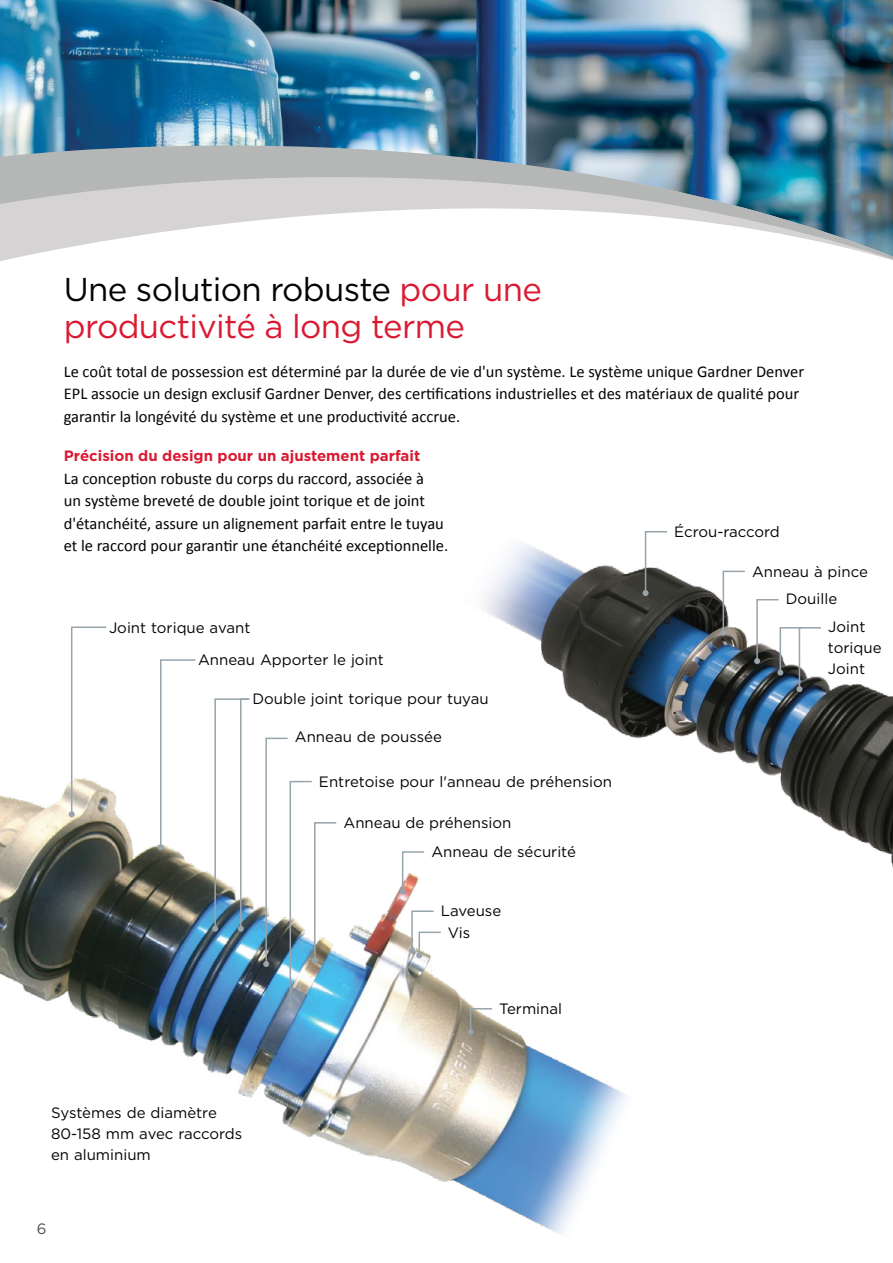
<style>
.page{position:relative;width:893px;height:1263px;background:#fff}
.page>*{position:absolute;margin:0;border:0;box-sizing:border-box;transform-origin:0 0}
.t1{font:33px/37.5px "Gotham";letter-spacing:-.02em;color:#da1a32}
.t2{font:16.5px/22.5px "Calibri";color:#030408}
.t3{font:15px/21px "Gotham";color:#030408}
.t4{font:700 15px "Gotham";color:#da1a32}
.t5{font:15px "Gotham";color:#505154}
.s1{color:#030408}
</style>
<div class="page">
<img style="left:0;top:0;width:796px;height:93px">
<img style="left:796px;top:0;width:97px;height:93px">
<img style="left:0;top:93px;width:893px;height:168px">
<img style="left:478px;top:543px;width:415px;height:325px">
<img style="left:0;top:778px;width:635px;height:456px">
<svg style="left:69px;top:626px;width:39px;height:191px"></svg>
<svg style="left:158px;top:659px;width:39px;height:191px"></svg>
<svg style="left:263px;top:737px;width:75px;height:271px"></svg>
<svg style="left:720px;top:570px;width:26px;height:66px"></svg>
<svg style="left:643px;top:531px;width:26px;height:65px"></svg>
<svg style="left:754px;top:598px;width:68px;height:94px"></svg>
<svg style="left:400px;top:850px;width:26px;height:44px"></svg>
<svg style="left:409px;top:910px;width:33px;height:48px"></svg>
<svg style="left:468px;top:1007px;width:26px;height:28px"></svg>
<svg style="left:212px;top:698px;width:39px;height:234px"></svg>
<h1 class="t1" style="left:64px;top:269px;width:480px"><span class="s1">Une solution robuste</span> pour une productivité à long terme</h1>
<p class="t2" style="left:64px;top:360px;width:742px">Le coût total de possession est déterminé par la durée de vie d'un système. Le système unique Gardner Denver<br>EPL associe un design exclusif Gardner Denver, des certifications industrielles et des matériaux de qualité pour garantir la longévité du système et une productivité accrue.</p>
<p class="t4" style="left:64px;top:447px;width:358px">Précision du design pour un ajustement parfait</p>
<p class="t2" style="left:64px;top:466px;width:386px">La conception robuste du corps du raccord, associée à<br>un système breveté de double joint torique et de joint d'étanchéité, assure un alignement parfait entre le tuyau et le raccord pour garantir une étanchéité exceptionnelle.</p>
<p class="t3" style="left:674px;top:521px;width:107px">Écrou-raccord</p>
<p class="t3" style="left:752px;top:560px;width:117px">Anneau à pince</p>
<p class="t3" style="left:198px;top:610px;width:187px;line-height:32.7px;text-indent:-89px">Joint torique avant<br>Anneau Apporter le joint</p>
<p class="t3" style="left:252px;top:688px;width:238px">Double joint torique pour tuyau</p>
<p class="t3" style="left:295px;top:726px;width:149px">Anneau de poussée</p>
<p class="t3" style="left:319px;top:771px;width:295px">Entretoise pour l'anneau de préhension</p>
<p class="t3" style="left:431px;top:808px;width:146px;line-height:29.2px;text-indent:-88px">Anneau de préhension<br>Anneau de sécurité</p>
<p class="t3" style="left:448px;top:900px;width:55px;text-indent:-7px">Laveuse<br>Vis</p>
<p class="t3" style="left:51px;top:1101px;width:193px">Systèmes de diamètre<br>80-158 mm avec raccords en aluminium</p>
<p class="t5" style="left:37px;top:1219px;width:11px">6</p>
<p class="t3" style="left:499px;top:998px;width:64px">Terminal</p>
<p class="t3" style="left:786px;top:588px;width:53px">Douille</p>
<p class="t3" style="left:828px;top:616px;width:55px">Joint torique<br>Joint</p>
</div>
